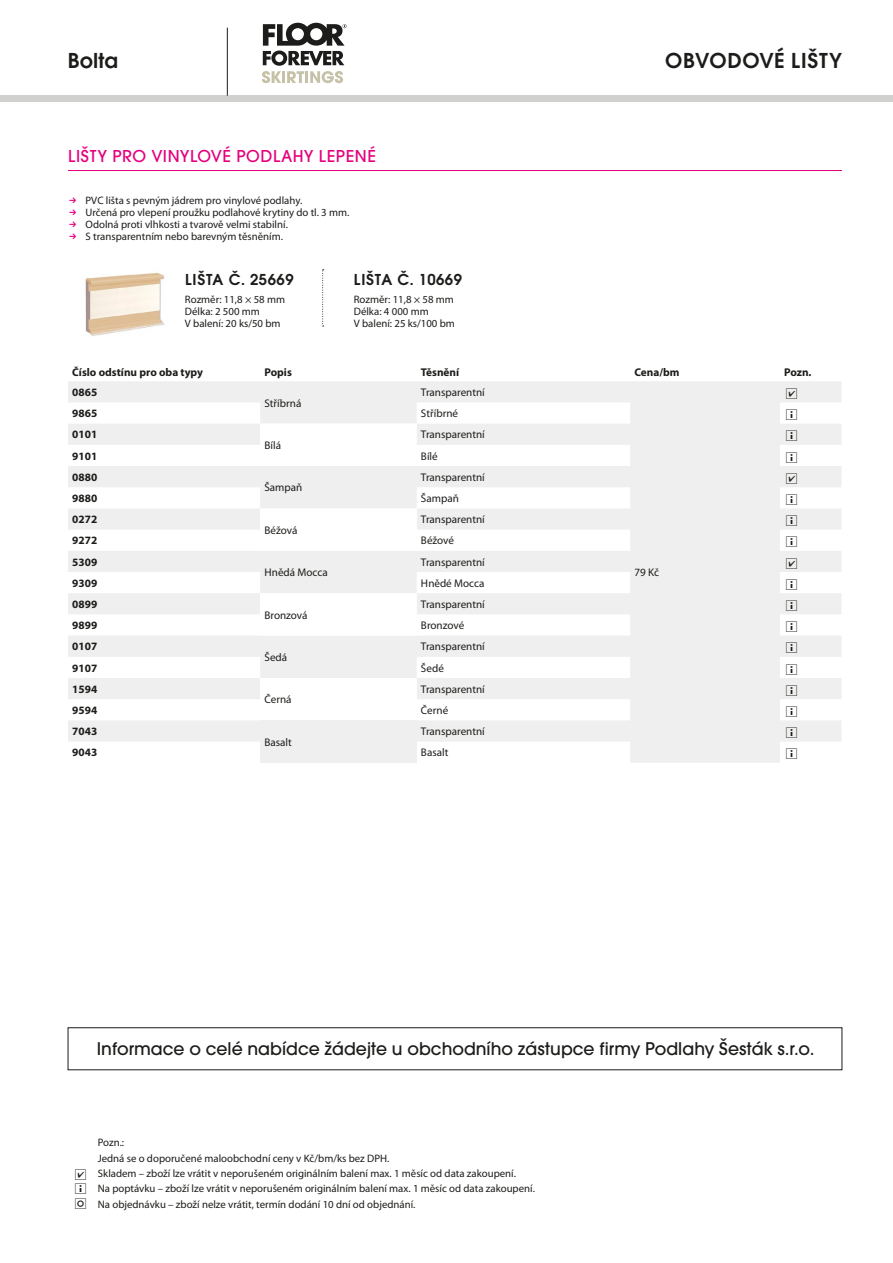
<style>
.page{position:relative;width:893px;height:1263px;background:#fff}
.page>*{position:absolute;margin:0;border:0;box-sizing:border-box;transform-origin:0 0}
.kategorie_titulek{font:22.5px "Avant Gar Got Itc TOT Dem";letter-spacing:.035em;color:#1c1c1a}
.obsah_kategorie-unac{font:22.5px "Avant Gar Got Itc TOT Dem";color:#1c1c1a}
.poznamka_text{font:500 19.2px "Avant Garde Got Itc TOT";color:#1c1c1a}
.tabulka_titulek_1{font:500 18px "Avant Garde Got Itc TOT";letter-spacing:.035em;color:#e5007d}
.tabulka_titulek_2{font:16.5px "Avant Gar Got Itc TOT Dem";letter-spacing:.03em;color:#1c1c1a}
.tabulka_text_bold{font:700 11.25px "Myriad Pro";color:#1c1c1a}
.tabulka_text{font:11.1px "Myriad Pro";color:#1c1c1a}
.poznamka_text-2{font:10.8px "Myriad Pro";color:#1c1c1a}
.tab_text_hlavicka{font:10.8px "Myriad Pro";color:#1c1c1a}
</style>
<div class="page">
<div style="left:0;top:96px;width:893px;height:6px;background:#d0d0cf"></div>
<hr style="left:227px;top:28px;width:1px;height:68px;background:#1c1c1a">
<svg style="left:262px;top:23px;width:85px;height:60px"></svg>
<div style="left:68px;top:1027px;width:774px;height:43px;border:1px solid #1c1c1a"></div>
<svg style="left:68px;top:381px;width:773px;height:382px;fill:#efefef"></svg>
<svg style="left:260px;top:424px;width:157px;height:296px"></svg>
<div style="left:260px;top:720px;width:157px;height:43px;background:#efefef"></div>
<svg style="left:322px;top:269px;width:2px;height:58px"></svg>
<img style="left:85px;top:272px;width:80px;height:64px">
<hr style="left:68px;top:170px;width:774px;height:1px;background:#e5007d">
<svg style="left:786px;top:410px;width:11px;height:10px"></svg>
<svg style="left:786px;top:431px;width:11px;height:10px"></svg>
<svg style="left:786px;top:452px;width:11px;height:11px"></svg>
<svg style="left:786px;top:494px;width:11px;height:11px"></svg>
<svg style="left:786px;top:515px;width:11px;height:11px"></svg>
<svg style="left:786px;top:537px;width:11px;height:10px"></svg>
<svg style="left:786px;top:579px;width:11px;height:11px"></svg>
<svg style="left:786px;top:600px;width:11px;height:11px"></svg>
<svg style="left:786px;top:621px;width:11px;height:11px"></svg>
<svg style="left:786px;top:643px;width:11px;height:10px"></svg>
<svg style="left:786px;top:664px;width:11px;height:10px"></svg>
<svg style="left:786px;top:685px;width:11px;height:11px"></svg>
<svg style="left:786px;top:706px;width:11px;height:11px"></svg>
<svg style="left:786px;top:727px;width:11px;height:11px"></svg>
<svg style="left:786px;top:749px;width:11px;height:10px"></svg>
<svg style="left:786px;top:388px;width:11px;height:11px"></svg>
<svg style="left:786px;top:473px;width:11px;height:11px"></svg>
<svg style="left:786px;top:558px;width:11px;height:10px"></svg>
<p class="obsah_kategorie-unac" style="left:68px;top:47px;width:52px">Bolta</p>
<p class="kategorie_titulek" style="left:665px;top:47px;width:178px">OBVODOVÉ LIŠTY</p>
<p class="tabulka_titulek_1" style="left:68px;top:145px;width:309px">LIŠTY PRO VINYLOVÉ PODLAHY LEPENÉ</p>
<p class="poznamka_text-2" style="left:86px;top:194px;width:218px">PVC lišta s pevným jádrem pro vinylové podlahy.</p>
<p class="poznamka_text-2" style="left:86px;top:206px;width:265px">Určená pro vlepení proužku podlahové krytiny do tl. 3 mm.</p>
<p class="poznamka_text-2" style="left:86px;top:218px;width:204px">Odolná proti vlhkosti a tvarově velmi stabilní.</p>
<p class="poznamka_text-2" style="left:86px;top:230px;width:199px">S transparentním nebo barevným těsněním.</p>
<p class="tabulka_titulek_2" style="left:185px;top:269px;width:110px">LIŠTA Č. 25669</p>
<p class="tab_text_hlavicka" style="left:185px;top:294px;width:102px">Rozměr: 11,8 × 58 mm</p>
<p class="tab_text_hlavicka" style="left:185px;top:306px;width:76px">Délka: 2 500 mm</p>
<p class="tab_text_hlavicka" style="left:185px;top:318px;width:97px">V balení: 20 ks/50 bm</p>
<p class="tabulka_titulek_2" style="left:354px;top:269px;width:110px">LIŠTA Č. 10669</p>
<p class="tab_text_hlavicka" style="left:354px;top:294px;width:102px">Rozměr: 11,8 × 58 mm</p>
<p class="tab_text_hlavicka" style="left:354px;top:306px;width:76px">Délka: 4 000 mm</p>
<p class="tab_text_hlavicka" style="left:354px;top:318px;width:103px">V balení: 25 ks/100 bm</p>
<p class="tabulka_text_bold" style="left:72px;top:366px;width:132px">Číslo odstínu pro oba typy</p>
<p class="tabulka_text_bold" style="left:264px;top:366px;width:29px">Popis</p>
<p class="tabulka_text_bold" style="left:421px;top:366px;width:40px">Těsnění</p>
<p class="tabulka_text_bold" style="left:634px;top:366px;width:47px">Cena/bm</p>
<p class="tabulka_text_bold" style="left:784px;top:366px;width:29px">Pozn.</p>
<p class="tabulka_text_bold" style="left:72px;top:386px;width:26px">0865</p>
<p class="tabulka_text" style="left:264px;top:397px;width:38px">Stříbrná</p>
<p class="tabulka_text" style="left:421px;top:386px;width:65px">Transparentní</p>
<p class="tabulka_text_bold" style="left:72px;top:407px;width:26px">9865</p>
<p class="tabulka_text" style="left:421px;top:407px;width:39px">Stříbrné</p>
<p class="tabulka_text_bold" style="left:72px;top:428px;width:26px">0101</p>
<p class="tabulka_text" style="left:264px;top:439px;width:18px">Bílá</p>
<p class="tabulka_text" style="left:421px;top:429px;width:65px">Transparentní</p>
<p class="tabulka_text_bold" style="left:72px;top:450px;width:26px">9101</p>
<p class="tabulka_text" style="left:421px;top:450px;width:18px">Bílé</p>
<p class="tabulka_text_bold" style="left:72px;top:471px;width:26px">0880</p>
<p class="tabulka_text" style="left:264px;top:482px;width:39px">Šampaň</p>
<p class="tabulka_text" style="left:421px;top:471px;width:65px">Transparentní</p>
<p class="tabulka_text_bold" style="left:72px;top:492px;width:26px">9880</p>
<p class="tabulka_text" style="left:421px;top:492px;width:39px">Šampaň</p>
<p class="tabulka_text_bold" style="left:72px;top:513px;width:26px">0272</p>
<p class="tabulka_text" style="left:264px;top:524px;width:34px">Béžová</p>
<p class="tabulka_text" style="left:421px;top:513px;width:65px">Transparentní</p>
<p class="tabulka_text_bold" style="left:72px;top:534px;width:26px">9272</p>
<p class="tabulka_text" style="left:421px;top:535px;width:35px">Béžové</p>
<p class="tabulka_text_bold" style="left:72px;top:555px;width:26px">5309</p>
<p class="tabulka_text" style="left:264px;top:566px;width:65px">Hnědá Mocca</p>
<p class="tabulka_text" style="left:421px;top:556px;width:65px">Transparentní</p>
<p class="tabulka_text_bold" style="left:72px;top:577px;width:26px">9309</p>
<p class="tabulka_text" style="left:421px;top:577px;width:65px">Hnědé Mocca</p>
<p class="tabulka_text_bold" style="left:72px;top:598px;width:26px">0899</p>
<p class="tabulka_text" style="left:264px;top:609px;width:45px">Bronzová</p>
<p class="tabulka_text" style="left:421px;top:598px;width:65px">Transparentní</p>
<p class="tabulka_text_bold" style="left:72px;top:619px;width:26px">9899</p>
<p class="tabulka_text" style="left:421px;top:619px;width:45px">Bronzové</p>
<p class="tabulka_text_bold" style="left:72px;top:640px;width:26px">0107</p>
<p class="tabulka_text" style="left:264px;top:651px;width:24px">Šedá</p>
<p class="tabulka_text" style="left:421px;top:641px;width:65px">Transparentní</p>
<p class="tabulka_text_bold" style="left:72px;top:661px;width:26px">9107</p>
<p class="tabulka_text" style="left:421px;top:662px;width:24px">Šedé</p>
<p class="tabulka_text_bold" style="left:72px;top:683px;width:26px">1594</p>
<p class="tabulka_text" style="left:264px;top:694px;width:29px">Černá</p>
<p class="tabulka_text" style="left:421px;top:683px;width:65px">Transparentní</p>
<p class="tabulka_text_bold" style="left:72px;top:704px;width:26px">9594</p>
<p class="tabulka_text" style="left:421px;top:704px;width:29px">Černé</p>
<p class="tabulka_text_bold" style="left:72px;top:725px;width:26px">7043</p>
<p class="tabulka_text" style="left:264px;top:736px;width:29px">Basalt</p>
<p class="tabulka_text" style="left:421px;top:725px;width:65px">Transparentní</p>
<p class="tabulka_text_bold" style="left:72px;top:746px;width:26px">9043</p>
<p class="tabulka_text" style="left:421px;top:746px;width:29px">Basalt</p>
<p class="tabulka_text" style="left:634px;top:566px;width:26px">79 Kč</p>
<p class="poznamka_text" style="left:97px;top:1037px;width:719px">Informace o celé nabídce žádejte u obchodního zástupce firmy Podlahy Šesták s.r.o.</p>
<p class="poznamka_text-2" style="left:98px;top:1136px;width:28px">Pozn.:</p>
<p class="poznamka_text-2" style="left:98px;top:1152px;width:293px">Jedná se o doporučené maloobchodní ceny v Kč/bm/ks bez DPH.</p>
<p class="poznamka_text-2" style="left:98px;top:1167px;width:420px">Skladem – zboží lze vrátit v neporušeném originálním balení max. 1 měsíc od data zakoupení.</p>
<p class="poznamka_text-2" style="left:98px;top:1183px;width:439px">Na poptávku – zboží lze vrátit v neporušeném originálním balení max. 1 měsíc od data zakoupení.</p>
<p class="poznamka_text-2" style="left:98px;top:1198px;width:319px">Na objednávku – zboží nelze vrátit, termín dodání 10 dní od objednání.</p>
</div>
